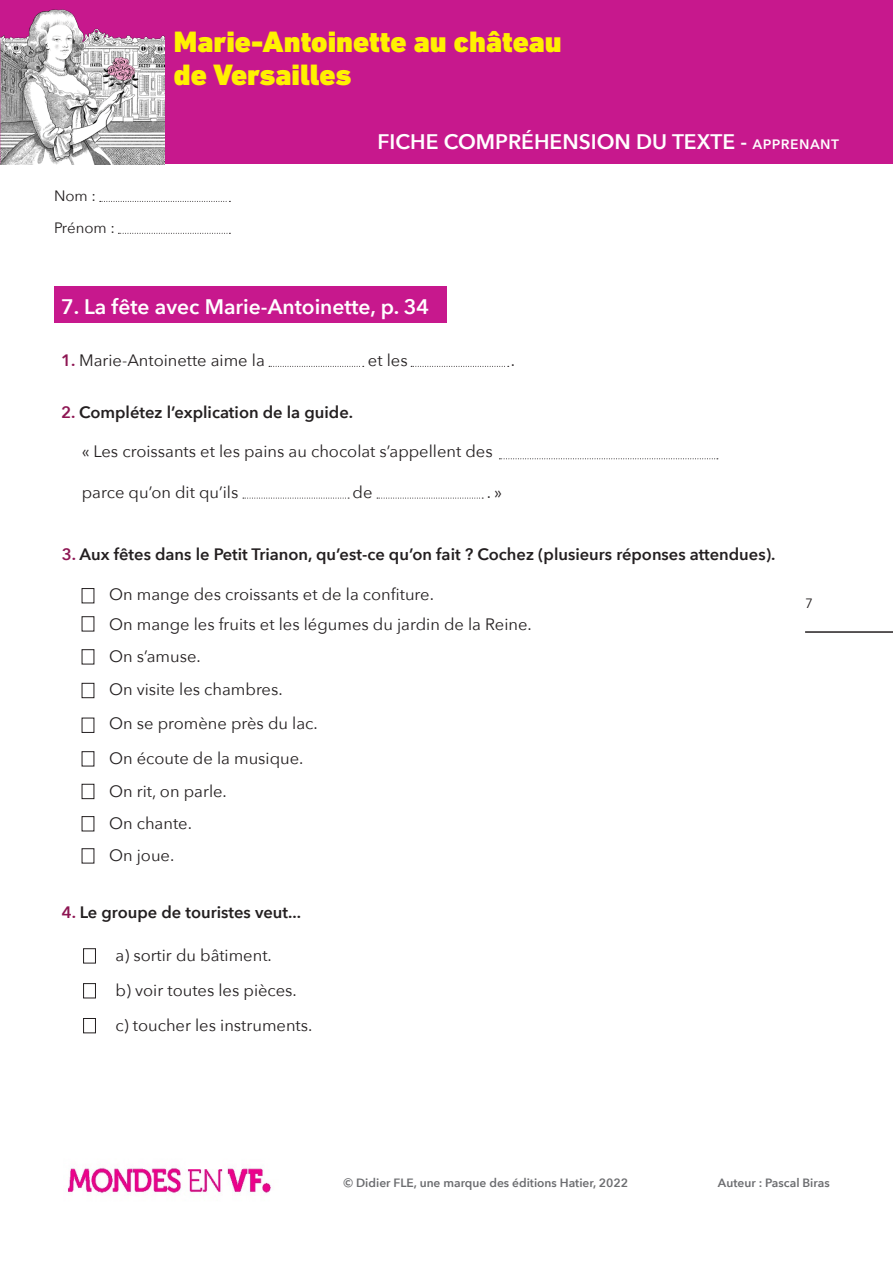
<style>
.page{position:relative;width:893px;height:1263px;background:#fff}
.page>*{position:absolute;margin:0;border:0;box-sizing:border-box;transform-origin:0 0}
.t1{font:900 30px/33px "DIN Next LT Pro";color:#fff101}
.t2{font:600 21px "Avenir Next";color:#fff}
.t3{font:16.5px "Avenir Next";color:#231f20}
.t4{font:600 16.5px "Avenir Next";color:#231f20}
.t5{font:15px "Avenir Next";color:#231f20}
.t6{font:13.5px "Avenir Next";color:#231f20}
.t7{font:600 12px "Avenir Next";color:#6c6d70}
.s1{font-weight:500;font-size:18px}
.s2{font-weight:600;color:#8e1653}
.s3{color:#8e1653}
</style>
<div class="page">
<img style="left:67px;top:1167px;width:204px;height:27px">
<hr style="left:805px;top:631px;width:88px;height:2px;background:#231f20">
<div style="left:0;top:1px;width:893px;height:163px;background:#c7188d"></div>
<svg style="left:100px;top:201px;width:130px;height:1px"></svg>
<svg style="left:118px;top:233px;width:112px;height:1px"></svg>
<div style="left:54px;top:287px;width:392px;height:36px;background:#c7188d"></div>
<img style="left:0;top:0;width:165px;height:164px">
<svg style="left:269px;top:366px;width:95px;height:1px"></svg>
<svg style="left:411px;top:366px;width:98px;height:1px"></svg>
<svg style="left:243px;top:498px;width:106px;height:1px"></svg>
<svg style="left:377px;top:498px;width:106px;height:1px"></svg>
<svg style="left:499px;top:458px;width:219px;height:1px"></svg>
<div style="left:82px;top:588px;width:12px;height:15px;border:1px solid #231f20"></div>
<div style="left:82px;top:616px;width:12px;height:15px;border:1px solid #231f20"></div>
<div style="left:82px;top:649px;width:12px;height:15px;border:1px solid #231f20"></div>
<div style="left:82px;top:683px;width:12px;height:15px;border:1px solid #231f20"></div>
<div style="left:82px;top:718px;width:12px;height:15px;border:1px solid #231f20"></div>
<div style="left:82px;top:751px;width:12px;height:15px;border:1px solid #231f20"></div>
<div style="left:82px;top:784px;width:12px;height:15px;border:1px solid #231f20"></div>
<div style="left:82px;top:816px;width:12px;height:15px;border:1px solid #231f20"></div>
<div style="left:82px;top:848px;width:12px;height:15px;border:1px solid #231f20"></div>
<div style="left:83px;top:948px;width:13px;height:15px;border:1px solid #231f20"></div>
<div style="left:83px;top:983px;width:13px;height:15px;border:1px solid #231f20"></div>
<div style="left:83px;top:1018px;width:13px;height:15px;border:1px solid #231f20"></div>
<p class="t1" style="left:174px;top:25px;width:389px">Marie-Antoinette au château de Versailles</p>
<p class="t5" style="left:54px;top:183px;width:44px">Nom :</p>
<p class="t5" style="left:54px;top:215px;width:63px">Prénom :</p>
<p class="t2" style="left:378px;top:124px;width:463px">FICHE COMPRÉHENSION DU TEXTE - <span class="s1">apprenant</span></p>
<p class="t2" style="left:61px;top:289px;width:370px">7. La fête avec Marie-Antoinette, p. 34</p>
<p class="t3" style="left:61px;top:346px;width:205px"><span class="s2">1.</span> Marie-Antoinette aime la</p>
<p class="t3" style="left:368px;top:346px;width:41px">et les</p>
<p class="t3" style="left:511px;top:346px;width:6px">.</p>
<p class="t4" style="left:61px;top:398px;width:293px"><span class="s3">2.</span> Complétez l’explication de la guide.</p>
<p class="t3" style="left:82px;top:437px;width:412px">« Les croissants et les pains au chocolat s’appellent des</p>
<p class="t3" style="left:82px;top:479px;width:158px">parce qu’on dit qu’ils</p>
<p class="t3" style="left:353px;top:479px;width:21px">de</p>
<p class="t3" style="left:487px;top:479px;width:17px">. »</p>
<p class="t4" style="left:62px;top:540px;width:715px"><span class="s3">3.</span> Aux fêtes dans le Petit Trianon, qu’est-ce qu’on fait ? Cochez (plusieurs réponses attendues).</p>
<p class="t3" style="left:109px;top:580px;width:326px">On mange des croissants et de la confiture.</p>
<p class="t3" style="left:109px;top:610px;width:424px">On mange les fruits et les légumes du jardin de la Reine.</p>
<p class="t3" style="left:109px;top:642px;width:93px">On s’amuse.</p>
<p class="t3" style="left:109px;top:675px;width:175px">On visite les chambres.</p>
<p class="t3" style="left:109px;top:710px;width:210px">On se promène près du lac.</p>
<p class="t3" style="left:109px;top:744px;width:196px">On écoute de la musique.</p>
<p class="t3" style="left:109px;top:777px;width:119px">On rit, on parle.</p>
<p class="t3" style="left:109px;top:809px;width:84px">On chante.</p>
<p class="t3" style="left:109px;top:842px;width:67px">On joue.</p>
<p class="t4" style="left:62px;top:898px;width:241px"><span class="s3">4.</span> Le groupe de touristes veut...</p>
<p class="t3" style="left:116px;top:941px;width:158px">a) sortir du bâtiment.</p>
<p class="t3" style="left:116px;top:976px;width:183px">b) voir toutes les pièces.</p>
<p class="t3" style="left:116px;top:1011px;width:198px">c) toucher les instruments.</p>
<p class="t6" style="left:805px;top:592px;width:9px">7</p>
<p class="t7" style="left:343px;top:1173px;width:286px">© Didier FLE, une marque des éditions Hatier, 2022</p>
<p class="t7" style="left:718px;top:1173px;width:113px">Auteur : Pascal Biras</p>
</div>
